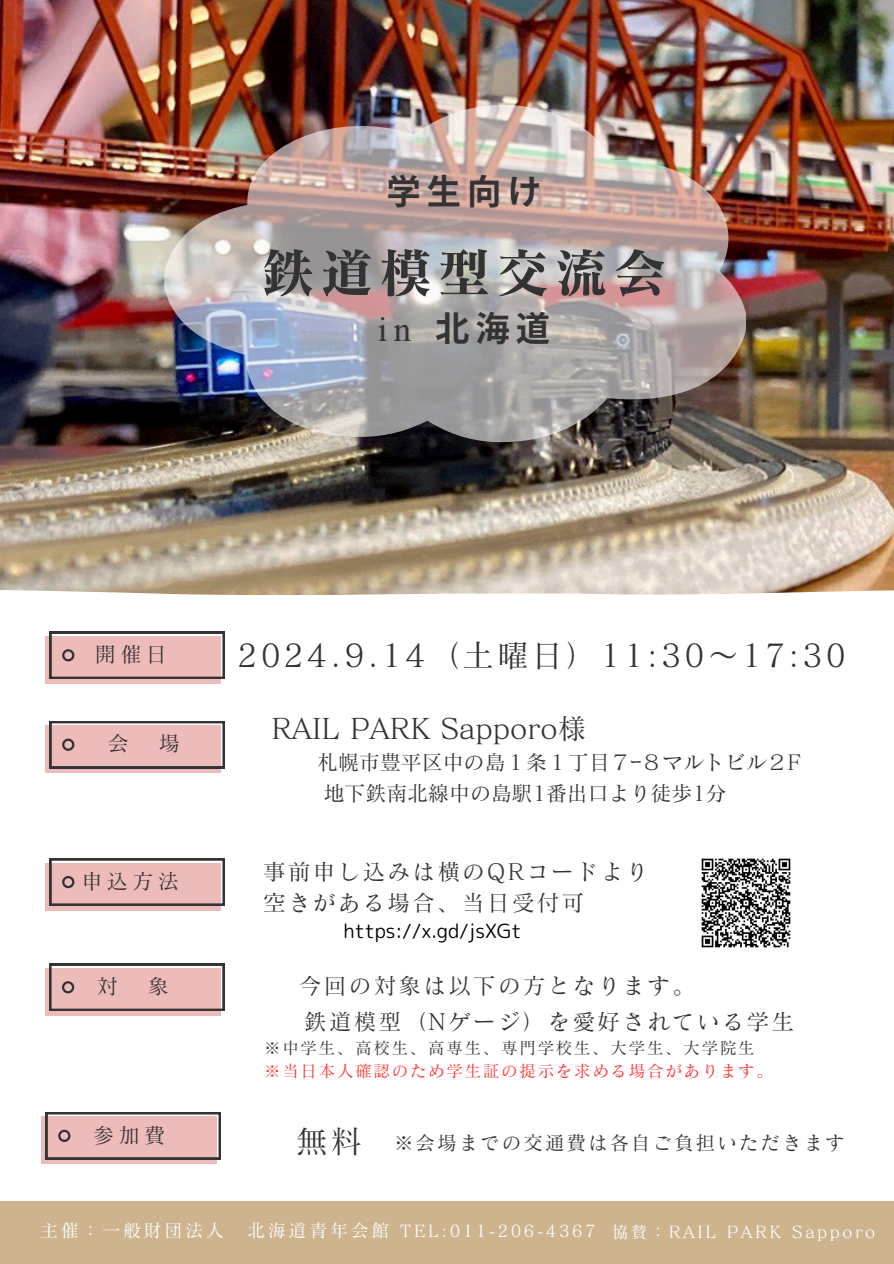
<style>
.page{position:relative;width:894px;height:1264px;background:#fff}
.page>*{position:absolute;margin:0;border:0;box-sizing:border-box;transform-origin:0 0}
.t1{font:53.4px "Canva Matisse Pro N B";letter-spacing:.1em;color:#333}
.t2{font:700 34.35px "Noto Sans CJ Ksc";color:#333}
.t3{font:31.5px "Canva Matisse Pro N M";letter-spacing:.095em;color:#333}
.t4{font:28.35px "Canva Matisse Pro N M";color:#333}
.t5{font:22.5px "Canva Matisse Pro N M";letter-spacing:.105em;color:#333}
.t6{font:21.15px "Canva Matisse Pro N M";letter-spacing:.21em;color:#333}
.t7{font:20.85px "Canva Matisse Pro N M";color:#333}
.t8{font:19.5px "Canva Matisse Pro N M";letter-spacing:.105em;color:#333}
.t9{font:19.5px "rounded mplus 1 p regular";color:#000}
.t10{font:18px "Canva Matisse Pro N M";letter-spacing:.15em;color:#fff}
.t11{font:16.5px "Canva Matisse Pro N M";letter-spacing:.15em;color:#fff}
.t12{font:16.5px "Canva Matisse Pro N M";letter-spacing:.105em;color:#ff3131}
.t13{font:16.5px "Canva Matisse Pro N M";letter-spacing:.105em;color:#333}
.s1{font-family:"Gabriela MF"}
</style>
<div class="page">
<svg style="left:45px;top:968px;width:175px;height:47px"></svg>
<svg style="left:49px;top:963px;width:175px;height:47px;background:#d6adab"></svg>
<div style="left:46px;top:725px;width:175px;height:48px;background:linear-gradient(to right,#edbbb9,#edbbb9)"></div>
<svg style="left:50px;top:721px;width:175px;height:47px;background:#d6acab"></svg>
<div style="left:46px;top:636px;width:175px;height:47px;background:#edbbb9"></div>
<svg style="left:50px;top:631px;width:175px;height:48px"></svg>
<img style="left:0;top:0;width:893px;height:594px">
<div style="left:0;top:1201px;width:893px;height:62px;background:#cdb48f"></div>
<img style="left:164px;top:105px;width:581px;height:337px">
<svg style="left:46px;top:863px;width:175px;height:47px"></svg>
<svg style="left:50px;top:858px;width:175px;height:47px;background:#d6adac"></svg>
<div style="left:42px;top:1116px;width:175px;height:47px;background:linear-gradient(to right,#edbbb9,#edbbb9)"></div>
<svg style="left:46px;top:1112px;width:175px;height:47px;background:#d6acab"></svg>
<img style="left:701px;top:858px;width:90px;height:90px">
<h5 class="t2" style="left:386px;top:164px;width:157px">学生向け</h5>
<h4 class="t1" style="left:261px;top:245px;width:406px">鉄道模型交流会</h4>
<p class="t2" style="left:378px;top:301px;width:172px"><span class="s1">in</span> 北海道</p>
<h1 class="t6" style="left:95px;top:643px;width:66px">開催日</h1>
<h2 class="t6" style="left:108px;top:732px;width:23px">会</h2>
<h2 class="t6" style="left:159px;top:732px;width:23px">場</h2>
<h4 class="t6" style="left:81px;top:870px;width:99px">申込方法</h4>
<p class="t6" style="left:97px;top:975px;width:23px">対</p>
<p class="t6" style="left:148px;top:975px;width:23px">象</p>
<h2 class="t6" style="left:93px;top:1123px;width:74px">参加費</h2>
<h4 class="t3" style="left:237px;top:639px;width:609px">2024.9.14（土曜日）11:30～ 17:30</h4>
<h4 class="t4" style="left:271px;top:714px;width:316px">RAIL PARK Sapporo様</h4>
<h4 class="t7" style="left:317px;top:752px;width:485px">札幌市豊平区中の島１条１丁目７ｰ８マルトビル２F</h4>
<h4 class="t7" style="left:323px;top:782px;width:404px">地下鉄南北線中の島駅1番出口より徒歩1分</h4>
<h4 class="t5" style="left:263px;top:860px;width:386px">事前申し込みは横のQRコードより</h4>
<h2 class="t5" style="left:263px;top:891px;width:322px">空きがある場合、当日受付可</h2>
<p class="t9" style="left:343px;top:917px;width:179px">https://x.gd/jsXGt</p>
<h4 class="t5" style="left:299px;top:974px;width:397px">今回の対象は以下の方となります。</h4>
<p class="t5" style="left:304px;top:1009px;width:489px">鉄道模型（Nゲージ）を愛好されている学生</p>
<p class="t13" style="left:264px;top:1039px;width:490px">※中学生、高校生、高専生、専門学校生、大学生、大学院生</p>
<p class="t12" style="left:264px;top:1062px;width:510px">※当日本人確認のため学生証の提示を求める場合があります。</p>
<h5 class="t3" style="left:296px;top:1124px;width:67px">無料</h5>
<p class="t8" style="left:394px;top:1132px;width:452px">※会場までの交通費は各自ご負担いただきます</p>
<h3 class="t10" style="left:40px;top:1221px;width:183px">主催：一般財団法人</h3>
<h3 class="t10" style="left:247px;top:1221px;width:144px">北海道青年会館</h3>
<h4 class="t11" style="left:400px;top:1222px;width:197px">TEL:011-206-4367</h4>
<h6 class="t11" style="left:611px;top:1223px;width:265px">協賛：RAIL PARK Sapporo</h6>
</div>
